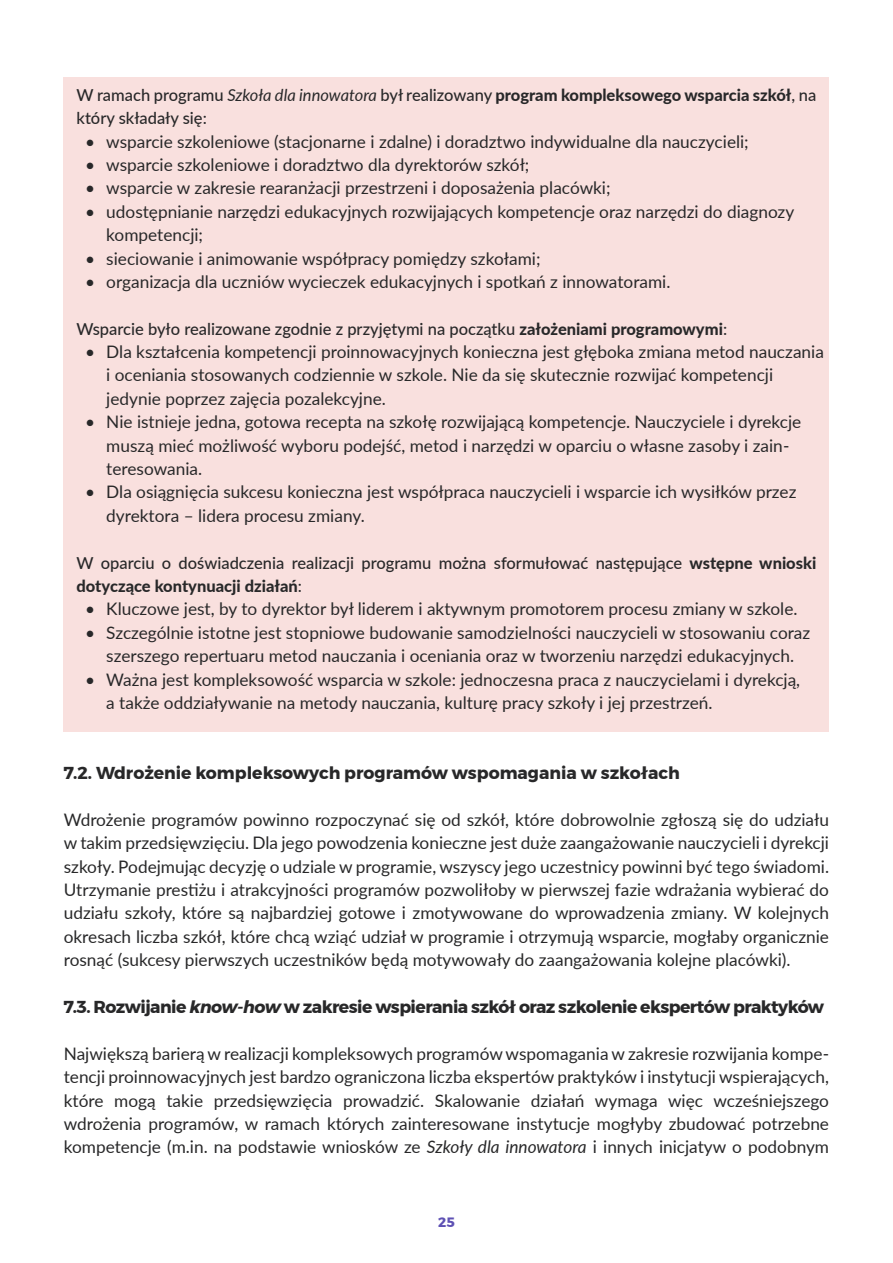
<style>
.page{position:relative;width:893px;height:1263px;background:#fff}
.page>*{position:absolute;margin:0;border:0;box-sizing:border-box;transform-origin:0 0}
.TEKST{font:17.25px/23.4px "Lato";color:#282829}
.naglowek2_bis{font:700 17.25px "Montserrat";letter-spacing:-.03em;color:#282829}
.naglowek2_bis-2{font:700 17.25px "Montserrat";color:#282829}
.ramka2{font:500 16.5px/23.4px "Lato";color:#282829}
.t1{font:700 13.5px "Montserrat";color:#5e51b4}
.s1{font-weight:400;font-style:italic}
.s2{font-weight:800}
.s3{font-style:italic}
</style>
<div class="page">
<div style="left:64px;top:77px;width:765px;height:655px;background:#f9e0de"></div>
<p class="ramka2" style="left:77px;top:82px;width:741px">W ramach programu <span class="s1">Szkoła dla innowatora</span> był realizowany <span class="s2">program kompleksowego wsparcia szkół</span>, na który składały się:</p>
<p class="TEKST" style="left:85px;top:129px;width:665px">• wsparcie szkoleniowe (stacjonarne i zdalne) i doradztwo indywidualne dla nauczycieli;</p>
<p class="TEKST" style="left:85px;top:152px;width:446px">• wsparcie szkoleniowe i doradztwo dla dyrektorów szkół;</p>
<p class="TEKST" style="left:85px;top:176px;width:527px">• wsparcie w zakresie rearanżacji przestrzeni i doposażenia placówki;</p>
<p class="TEKST" style="left:106px;top:199px;width:689px;text-indent:-21px">• udostępnianie narzędzi edukacyjnych rozwijających kompetencje oraz narzędzi do diagnozy kompetencji;</p>
<p class="TEKST" style="left:85px;top:246px;width:457px">• sieciowanie i animowanie współpracy pomiędzy szkołami;</p>
<p class="TEKST" style="left:85px;top:269px;width:587px">• organizacja dla uczniów wycieczek edukacyjnych i spotkań z innowatorami.</p>
<p class="ramka2" style="left:77px;top:316px;width:652px">Wsparcie było realizowane zgodnie z przyjętymi na początku <span class="s2">założeniami programowymi</span>:</p>
<p class="TEKST" style="left:106px;top:339px;width:719px;text-indent:-21px">• Dla kształcenia kompetencji proinnowacyjnych konieczna jest głęboka zmiana metod nauczania i oceniania stosowanych codziennie w szkole. Nie da się skutecznie rozwijać kompetencji jedynie poprzez zajęcia pozalekcyjne.</p>
<p class="TEKST" style="left:106px;top:409px;width:697px;text-indent:-21px">• Nie istnieje jedna, gotowa recepta na szkołę rozwijającą kompetencje. Nauczyciele i dyrekcje muszą mieć możliwość wyboru podejść, metod i narzędzi w oparciu o własne zasoby i zain&shy;teresowania.</p>
<p class="TEKST" style="left:106px;top:480px;width:692px;text-indent:-21px">• Dla osiągnięcia sukcesu konieczna jest współpraca nauczycieli i wsparcie ich wysiłków przez dyrektora – lidera procesu zmiany.</p>
<p class="ramka2" style="left:77px;top:550px;width:741px">W oparciu o doświadczenia realizacji programu można sformułować następujące <span class="s2">wstępne wnioski dotyczące kontynuacji działań</span>:</p>
<p class="TEKST" style="left:85px;top:597px;width:714px">• Kluczowe jest, by to dyrektor był liderem i aktywnym promotorem procesu zmiany w szkole.</p>
<p class="TEKST" style="left:85px;top:620px;width:727px;text-align:center">• Szczególnie istotne jest stopniowe budowanie samodzielności nauczycieli w stosowaniu coraz szerszego repertuaru metod nauczania i oceniania oraz w tworzeniu narzędzi edukacyjnych.</p>
<p class="TEKST" style="left:106px;top:667px;width:695px;text-indent:-21px">• Ważna jest kompleksowość wsparcia w szkole: jednoczesna praca z nauczycielami i dyrekcją, a także oddziaływanie na metody nauczania, kulturę pracy szkoły i jej przestrzeń.</p>
<p class="naglowek2_bis-2" style="left:64px;top:759px;width:617px">7.2. Wdrożenie kompleksowych programów wspomagania w szkołach</p>
<p class="TEKST" style="left:64px;top:807px;width:767px;text-align:justify">Wdrożenie programów powinno rozpoczynać się od szkół, które dobrowolnie zgłoszą się do udziału w takim przedsięwzięciu. Dla jego powodzenia konieczne jest duże zaangażowanie nauczycieli i dyrekcji szkoły. Podejmując decyzję o udziale w programie, wszyscy jego uczestnicy powinni być tego świadomi.<br>Utrzymanie prestiżu i atrakcyjności programów pozwoliłoby w pierwszej fazie wdrażania wybierać do udziału szkoły, które są najbardziej gotowe i zmotywowane do wprowadzenia zmiany. W kolejnych okresach liczba szkół, które chcą wziąć udział w programie i otrzymują wsparcie, mogłaby organicznie rosnąć (sukcesy pierwszych uczestników będą motywowały do zaangażowania kolejne placówki).</p>
<p class="naglowek2_bis" style="left:64px;top:993px;width:762px">7.3. Rozwijanie <span class="s3">know-how</span> w zakresie wspierania szkół oraz szkolenie ekspertów praktyków</p>
<p class="TEKST" style="left:64px;top:1041px;width:767px;text-align:justify">Największą barierą w realizacji kompleksowych programów wspomagania w zakresie rozwijania kompe&shy;tencji proinnowacyjnych jest bardzo ograniczona liczba ekspertów praktyków i instytucji wspierających, które mogą takie przedsięwzięcia prowadzić. Skalowanie działań wymaga więc wcześniejszego wdrożenia programów, w ramach których zainteresowane instytucje mogłyby zbudować potrzebne kompetencje (m.in. na podstawie wniosków ze <span class="s3">Szkoły dla innowatora</span> i innych inicjatyw o podobnym</p>
<p class="t1" style="left:438px;top:1211px;width:18px">25</p>
</div>
